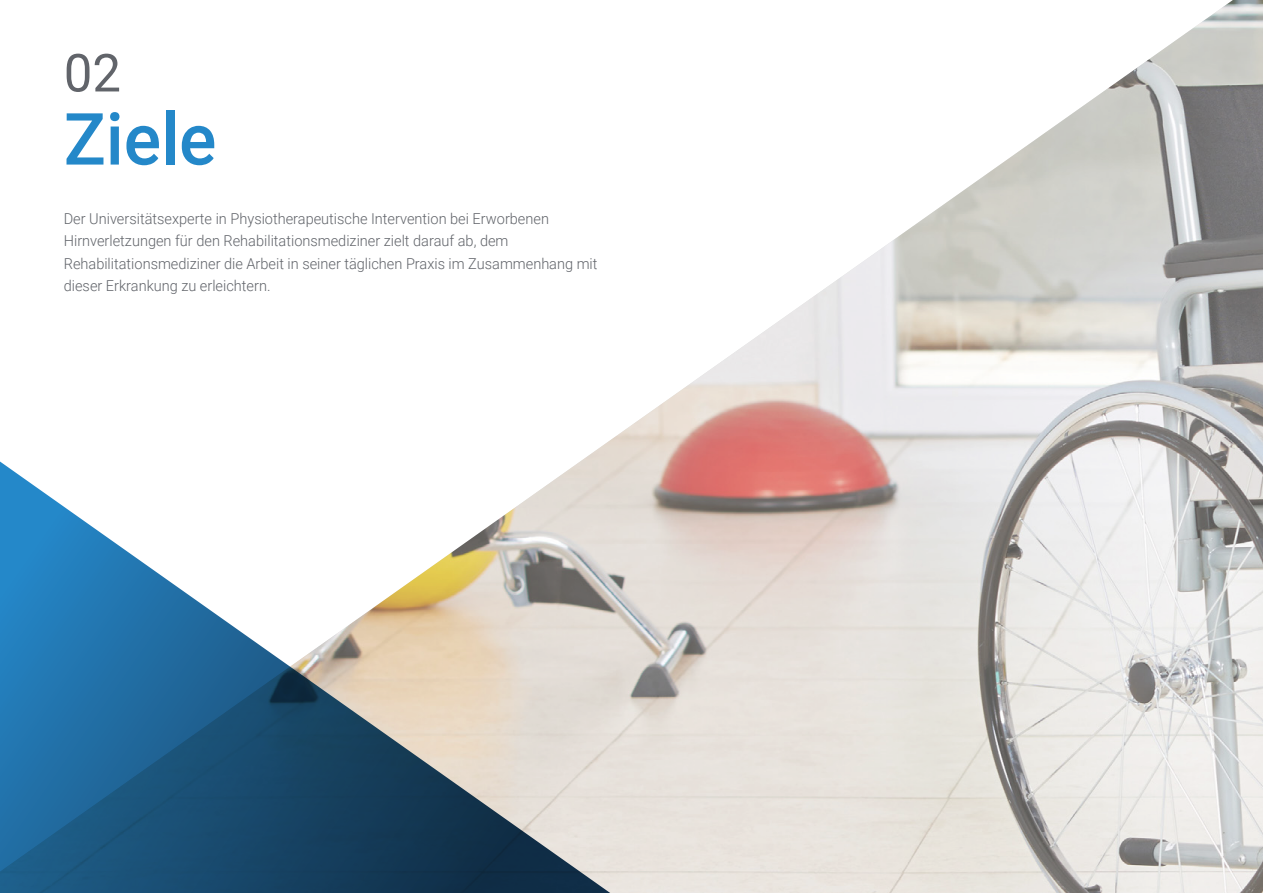
<style>
.page{position:relative;width:1263px;height:893px;background:#fff}
.page>*{position:absolute;margin:0;border:0;box-sizing:border-box;transform-origin:0 0}
.t1{font:500 72px "Roboto";color:#2488c9}
.t2{font:52.5px "Roboto";color:#61646a}
.t3{font:300 15px/22.5px "Roboto";color:#61646a}
</style>
<div class="page">
<img style="left:602px;top:0;width:661px;height:893px">
<svg style="left:0;top:446px;width:640px;height:447px"></svg>
<h2 class="t2" style="left:64px;top:36px;width:59px">02</h2>
<h1 class="t1" style="left:64px;top:89px;width:154px">Ziele</h1>
<p class="t3" style="left:64px;top:207px;width:535px">Der Universitätsexperte in Physiotherapeutische Intervention bei Erworbenen Hirnverletzungen für den Rehabilitationsmediziner zielt darauf ab, dem Rehabilitationsmediziner die Arbeit in seiner täglichen Praxis im Zusammenhang mit dieser Erkrankung zu erleichtern.</p>
</div>
